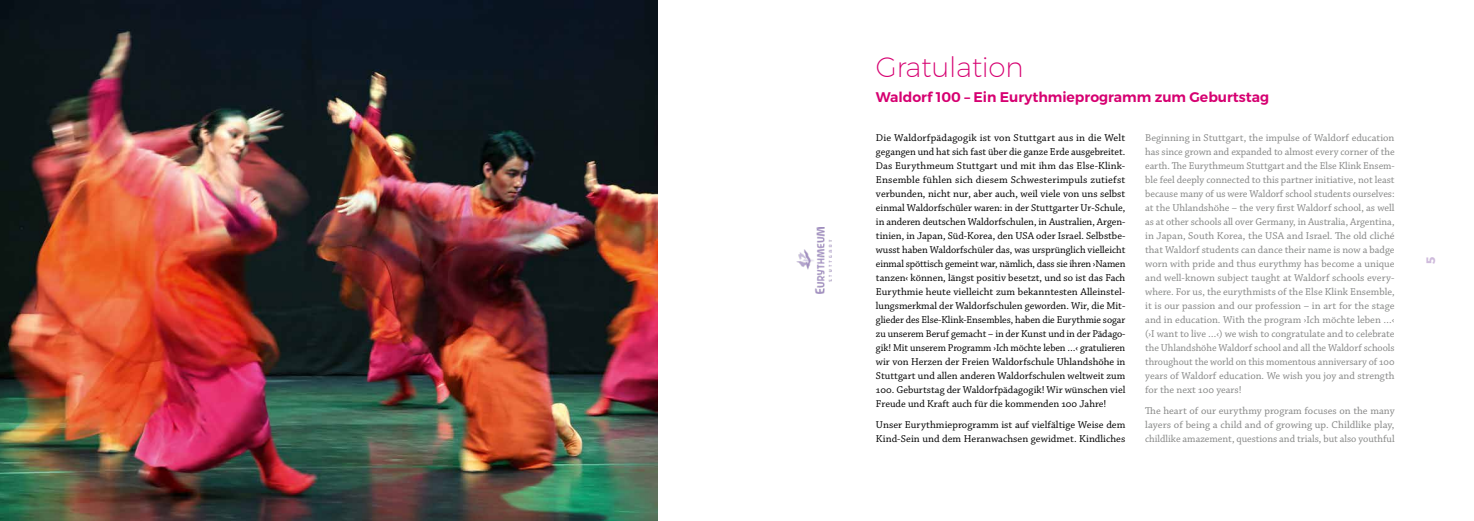
<style>
.page{position:relative;width:1474px;height:521px;background:#fff}
.page>*{position:absolute;margin:0;border:0;box-sizing:border-box;transform-origin:0 0}
.t1{font:200 28px "Montserrat";letter-spacing:-.01em;color:#d60071}
.t2{font:600 14px "Montserrat";color:#d60071}
.t3{font:700 12.25px "Montserrat";color:#cfbbdc}
.t4{font:10.5px/14px "Chaparral Pro";letter-spacing:.005em;color:#000;text-align:justify}
.t5{font:10.5px/14px "Chaparral Pro";color:#868786;text-align:justify}
</style>
<div class="page">
<img style="left:796px;top:227px;width:35px;height:67px">
<img style="left:0;top:0;width:657px;height:521px">
<h1 class="t1" style="left:876px;top:50px;width:149px">Gratulation</h1>
<h2 class="t2" style="left:876px;top:88px;width:395px">Waldorf 100 – Ein Eurythmieprogramm zum Geburtstag</h2>
<p class="t4" style="left:876px;top:131px;width:251px">Die Waldorfpädagogik ist von Stuttgart aus in die Welt gegangen und hat sich fast über die ganze Erde ausgebreitet.<br>Das Eurythmeum Stuttgart und mit ihm das Else-Klink-Ensemble fühlen sich diesem Schwesterimpuls zutiefst verbunden, nicht nur, aber auch, weil viele von uns selbst einmal Waldorfschüler waren: in der Stuttgarter Ur-Schule, in anderen deutschen Waldorfschulen, in Australien, Argen&shy;tinien, in Japan, Süd-Korea, den USA oder Israel. Selbstbe&shy;wusst haben Waldorfschüler das, was ursprünglich vielleicht einmal spöttisch gemeint war, nämlich, dass sie ihren ›Namen tanzen‹ können, längst positiv besetzt, und so ist das Fach Eurythmie heute vielleicht zum bekanntesten Alleinstel&shy;lungsmerkmal der Waldorfschulen geworden. Wir, die Mit&shy;glieder des Else-Klink-Ensembles, haben die Eurythmie sogar zu unserem Beruf gemacht – in der Kunst und in der Pädago&shy;gik! Mit unserem Programm ›Ich möchte leben …‹ gratulieren wir von Herzen der Freien Waldorfschule Uhlandshöhe in Stuttgart und allen anderen Waldorfschulen weltweit zum 100. Geburtstag der Waldorfpädagogik! Wir wünschen viel Freude und Kraft auch für die kommenden 100 Jahre!</p>
<p class="t4" style="left:876px;top:418px;width:251px">Unser Eurythmieprogramm ist auf vielfältige Weise dem<br>Kind-Sein und dem Heranwachsen gewidmet. Kindliches</p>
<p class="t5" style="left:1145px;top:131px;width:251px">Beginning in Stuttgart, the impulse of Waldorf education has since grown and expanded to almost every corner of the earth. The Eurythmeum Stuttgart and the Else Klink Ensem&shy;ble feel deeply connected to this partner initiative, not least because many of us were Waldorf school students ourselves: at the Uhlandshöhe – the very first Waldorf school, as well as at other schools all over Germany, in Australia, Argentina, in Japan, South Korea, the USA and Israel. The old cliché that Waldorf students can dance their name is now a badge worn with pride and thus eurythmy has become a unique and well-known subject taught at Waldorf schools every&shy;where. For us, the eurythmists of the Else Klink Ensemble, it is our passion and our profession – in art for the stage and in education. With the program ›Ich möchte leben …‹ (›I want to live …‹) we wish to congratulate and to celebrate the Uhlandshöhe Waldorf school and all the Waldorf schools throughout the world on this momentous anniversary of 100 years of Waldorf education. We wish you joy and strength for the next 100 years!</p>
<p class="t5" style="left:1145px;top:404px;width:251px">The heart of our eurythmy program focuses on the many layers of being a child and of growing up. Childlike play, childlike amazement, questions and trials, but also youthful</p>
<p class="t3" style="left:1423px;top:263px;width:9px;rotate:-90deg">5</p>
</div>
